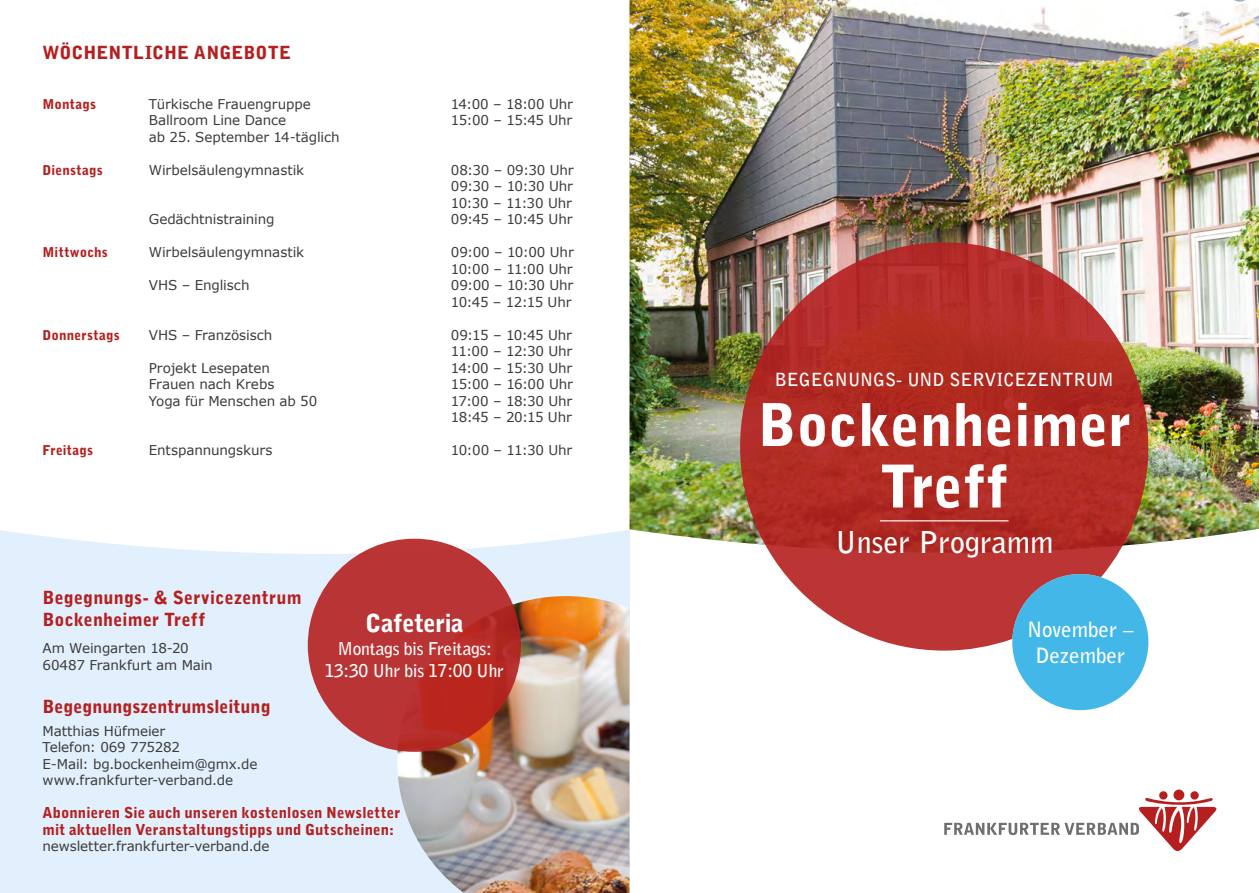
<style>
.page{position:relative;width:1259px;height:893px;background:#fff}
.page>*{position:absolute;margin:0;border:0;box-sizing:border-box;transform-origin:0 0}
.t1{font:900 58.5px/61.5px "Bell Gothic Std";color:#fff;text-align:center}
.t2{font:700 30px "Bell Gothic Std";color:#fff}
.t3{font:900 24.75px "Bell Gothic Std";letter-spacing:-.015em;color:#fff}
.t4{font:700 21px/25.2px "Bell Gothic Std";color:#fff;text-align:center}
.t5{font:900 18px/21.6px "Bell Gothic Std";letter-spacing:.005em;color:#b51f1f}
.t6{font:700 18px "Bell Gothic Std";color:#fff}
.t7{font:700 17.7px/23px "Bell Gothic Std";letter-spacing:-.02em;color:#fff;text-align:center}
.t8{font:900 15px/16.5px "Bell Gothic Std";letter-spacing:.005em;color:#b51f1f}
.t9{font:13.5px/16.5px "Verdana";letter-spacing:-.01em;color:#3c3c3b}
.t10{font:900 13.5px "Bell Gothic Std";letter-spacing:.01em;color:#b51f1f}
</style>
<div class="page">
<img style="left:629px;top:0;width:630px;height:554px">
<svg style="left:740px;top:242px;width:408px;height:409px;background:#b74a42"></svg>
<hr style="left:880px;top:520px;width:128px;height:1px;background:#fff">
<div style="left:1159px;top:791px;width:8px;height:9px;background:#b51f1f;border-radius:50%"></div>
<div style="left:1190px;top:791px;width:8px;height:9px;background:#b51f1f;border-radius:50%"></div>
<div style="left:1173px;top:789px;width:11px;height:11px;background:#b51f1f;border-radius:50%"></div>
<svg style="left:944px;top:798px;width:272px;height:53px"></svg>
<div style="left:1012px;top:574px;width:136px;height:136px;background:#42b7e8;border-radius:50%"></div>
<div style="left:0;top:530px;width:629px;height:363px;background:#e1f0fc"></div>
<img style="left:397px;top:596px;width:232px;height:297px">
<svg style="left:308px;top:539px;width:213px;height:213px;background:#b8302f"></svg>
<h3 class="t5" style="left:43px;top:42px;width:250px">WÖCHENTLICHE ANGEBOTE</h3>
<p class="t10" style="left:43px;top:96px;width:55px">Montags</p>
<p class="t9" style="left:149px;top:96px;width:163px">Türkische Frauengruppe</p>
<p class="t9" style="left:451px;top:96px;width:124px">14:00 – 18:00 Uhr</p>
<p class="t9" style="left:149px;top:112px;width:139px">Ballroom Line Dance</p>
<p class="t9" style="left:451px;top:112px;width:123px">15:00 – 15:45 Uhr</p>
<p class="t9" style="left:149px;top:129px;width:192px">ab 25. September 14-täglich</p>
<p class="t10" style="left:43px;top:162px;width:62px">Dienstags</p>
<p class="t9" style="left:149px;top:162px;width:157px">Wirbelsäulengymnastik</p>
<p class="t9" style="left:451px;top:162px;width:124px;text-align:justify">08:30 – 09:30 Uhr 09:30 – 10:30 Uhr 10:30 – 11:30 Uhr</p>
<p class="t9" style="left:149px;top:211px;width:127px">Gedächtnistraining</p>
<p class="t9" style="left:451px;top:211px;width:123px">09:45 – 10:45 Uhr</p>
<p class="t10" style="left:43px;top:244px;width:67px">Mittwochs</p>
<p class="t9" style="left:149px;top:244px;width:157px">Wirbelsäulengymnastik</p>
<p class="t9" style="left:451px;top:244px;width:124px">09:00 – 10:00 Uhr<br>10:00 – 11:00 Uhr</p>
<p class="t9" style="left:149px;top:277px;width:102px">VHS – Englisch</p>
<p class="t9" style="left:451px;top:277px;width:124px">09:00 – 10:30 Uhr<br>10:45 – 12:15 Uhr</p>
<p class="t10" style="left:43px;top:327px;width:79px">Donnerstags</p>
<p class="t9" style="left:149px;top:327px;width:125px">VHS – Französisch</p>
<p class="t9" style="left:451px;top:327px;width:123px">09:15 – 10:45 Uhr<br>11:00 – 12:30 Uhr</p>
<p class="t9" style="left:149px;top:360px;width:123px">Projekt Lesepaten</p>
<p class="t9" style="left:451px;top:360px;width:123px">14:00 – 15:30 Uhr</p>
<p class="t9" style="left:149px;top:376px;width:127px">Frauen nach Krebs</p>
<p class="t9" style="left:451px;top:376px;width:124px">15:00 – 16:00 Uhr</p>
<p class="t9" style="left:149px;top:393px;width:170px">Yoga für Menschen ab 50</p>
<p class="t9" style="left:451px;top:393px;width:123px">17:00 – 18:30 Uhr<br>18:45 – 20:15 Uhr</p>
<p class="t10" style="left:43px;top:442px;width:52px">Freitags</p>
<p class="t9" style="left:149px;top:442px;width:125px">Entspannungskurs</p>
<p class="t9" style="left:451px;top:442px;width:123px">10:00 – 11:30 Uhr</p>
<h3 class="t5" style="left:43px;top:587px;width:261px">Begegnungs- &amp; Servicezentrum<br>Bockenheimer Treff</h3>
<p class="t9" style="left:43px;top:640px;width:172px">Am Weingarten 18-20<br>60487 Frankfurt am Main</p>
<h3 class="t5" style="left:43px;top:696px;width:230px">Begegnungszentrumsleitung</h3>
<p class="t9" style="left:43px;top:723px;width:216px">Matthias Hüfmeier<br>Telefon: 069 775282<br>E-Mail: bg.bockenheim@gmx.de www.frankfurter-verband.de</p>
<p class="t8" style="left:43px;top:805px;width:359px">Abonnieren Sie auch unseren kostenlosen Newsletter mit aktuellen Veranstaltungstipps und Gutscheinen:</p>
<p class="t9" style="left:43px;top:838px;width:228px">newsletter.frankfurter-verband.de</p>
<h3 class="t3" style="left:365px;top:608px;width:100px">Cafeteria</h3>
<h3 class="t7" style="left:325px;top:637px;width:181px">Montags bis Freitags:<br>13:30 Uhr bis 17:00 Uhr</h3>
<h3 class="t6" style="left:775px;top:369px;width:340px">BEGEGNUNGS- UND SERVICEZENTRUM</h3>
<h1 class="t1" style="left:757px;top:395px;width:375px">Bockenheimer<br>Treff</h1>
<h2 class="t2" style="left:835px;top:524px;width:220px">Unser Programm</h2>
<h3 class="t4" style="left:1027px;top:617px;width:108px">November –<br>Dezember</h3>
</div>
